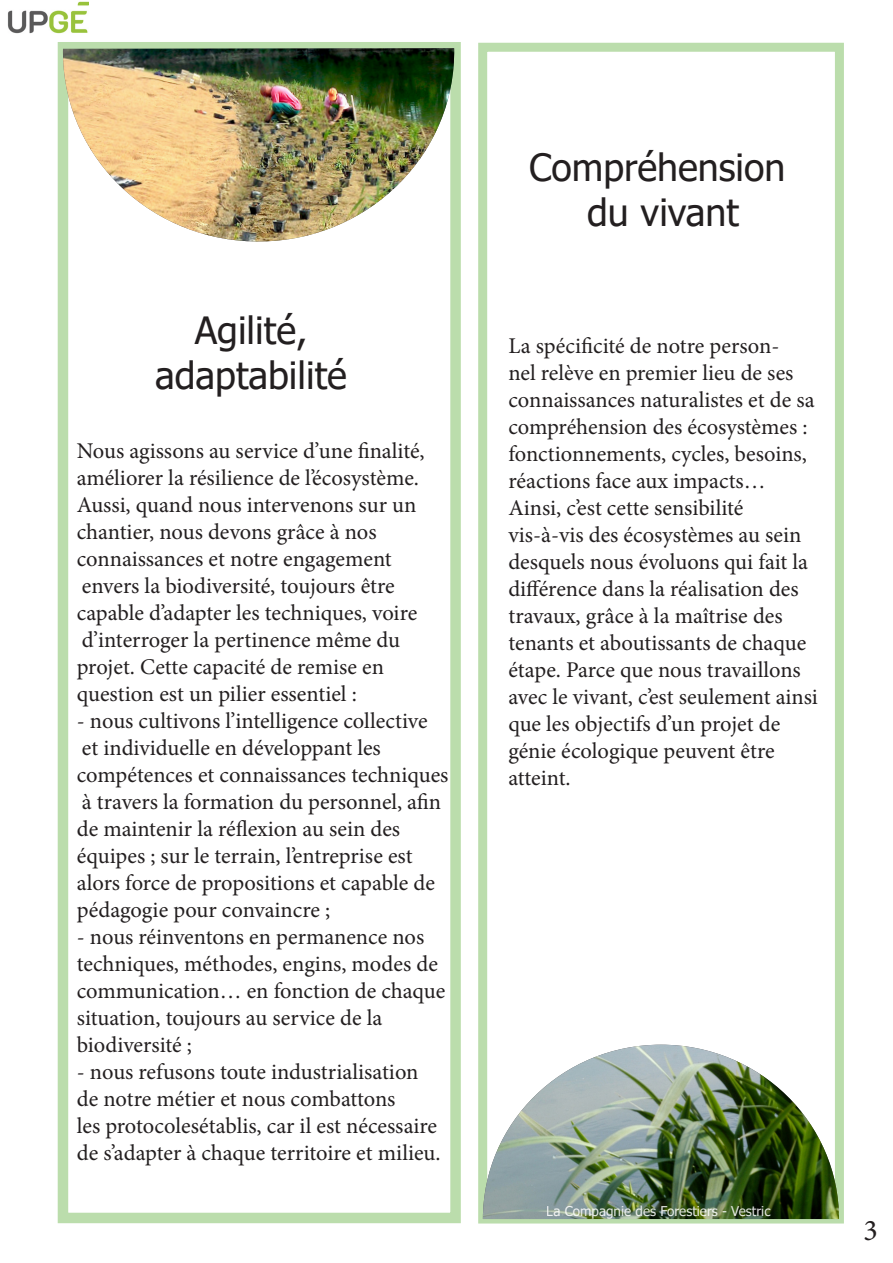
<style>
.page{position:relative;width:893px;height:1263px;background:#fff}
.page>*{position:absolute;margin:0;border:0;box-sizing:border-box;transform-origin:0 0}
.t1{font:37.5px "Tahoma";color:#231f20}
.t2{font:30px "Minion Pro";color:#231f20}
.t3{font:22.5px/27px "Minion Pro";color:#231f20}
.t4{font:13.5px "Tahoma";color:#fff}
</style>
<div class="page">
<div style="left:478px;top:43px;width:366px;height:1180px;border:9px solid #bbddac"></div>
<div style="left:58px;top:42px;width:403px;height:1181px;border:10px solid #bbddac"></div>
<img style="left:63px;top:48px;width:393px;height:195px">
<img style="left:483px;top:1045px;width:356px;height:174px">
<img style="left:7px;top:1px;width:81px;height:33px">
<p class="t1" style="left:195px;top:305px;width:114px">Agilité,</p>
<p class="t1" style="left:155px;top:350px;width:193px">adaptabilité</p>
<p class="t3" style="left:77px;top:438px;width:349px">Nous agissons au service d’une finalité, améliorer la résilience de l’écosystème.<br>Aussi, quand nous intervenons sur un chantier, nous devons grâce à nos</p>
<p class="t3" style="left:77px;top:546px;width:316px">connaissances et notre engagement</p>
<p class="t3" style="left:82px;top:573px;width:314px">envers la biodiversité, toujours être</p>
<p class="t3" style="left:77px;top:600px;width:342px">capable d’adapter les techniques, voire</p>
<p class="t3" style="left:82px;top:627px;width:320px">d’interroger la pertinence même du</p>
<p class="t3" style="left:77px;top:654px;width:309px">projet. Cette capacité de remise en</p>
<p class="t3" style="left:77px;top:681px;width:281px">question est un pilier essentiel :</p>
<p class="t3" style="left:77px;top:708px;width:352px">- nous cultivons l’intelligence collective</p>
<p class="t3" style="left:82px;top:735px;width:300px">et individuelle en développant les</p>
<p class="t3" style="left:77px;top:762px;width:373px">compétences et connaissances techniques</p>
<p class="t3" style="left:82px;top:789px;width:361px">à travers la formation du personnel, afin</p>
<p class="t3" style="left:77px;top:816px;width:337px">de maintenir la réflexion au sein des équipes ; sur le terrain, l’entreprise est</p>
<p class="t3" style="left:77px;top:870px;width:360px">alors force de propositions et capable de</p>
<p class="t3" style="left:77px;top:897px;width:255px">pédagogie pour convaincre ;</p>
<p class="t3" style="left:77px;top:924px;width:363px">- nous réinventons en permanence nos techniques, méthodes, engins, modes de</p>
<p class="t3" style="left:77px;top:978px;width:370px">communication… en fonction de chaque situation, toujours au service de la</p>
<p class="t3" style="left:77px;top:1032px;width:117px">biodiversité ;</p>
<p class="t3" style="left:77px;top:1059px;width:343px">- nous refusons toute industrialisation</p>
<p class="t3" style="left:77px;top:1086px;width:320px">de notre métier et nous combattons</p>
<p class="t3" style="left:77px;top:1113px;width:362px">les protocolesétablis, car il est nécessaire</p>
<p class="t3" style="left:77px;top:1140px;width:365px">de s’adapter à chaque territoire et milieu.</p>
<p class="t1" style="left:529px;top:143px;width:258px">Compréhension</p>
<p class="t1" style="left:587px;top:188px;width:153px">du vivant</p>
<p class="t3" style="left:508px;top:332px;width:308px">La spécificité de notre person-<br>nel relève en premier lieu de ses connaissances naturalistes et de sa</p>
<p class="t3" style="left:508px;top:413px;width:301px;text-align:justify">compréhension des écosystèmes : fonctionnements, cycles, besoins, réactions face aux impacts…</p>
<p class="t3" style="left:508px;top:494px;width:237px">Ainsi, c’est cette sensibilité</p>
<p class="t3" style="left:508px;top:521px;width:301px">vis-à-vis des écosystèmes au sein desquels nous évoluons qui fait la</p>
<p class="t3" style="left:508px;top:575px;width:299px">différence dans la réalisation des travaux, grâce à la maîtrise des tenants et aboutissants de chaque</p>
<p class="t3" style="left:508px;top:656px;width:311px">étape. Parce que nous travaillons avec le vivant, c’est seulement ainsi que les objectifs d’un projet de</p>
<p class="t3" style="left:508px;top:737px;width:268px">génie écologique peuvent être atteint.</p>
<p class="t4" style="left:547px;top:1202px;width:225px">La Compagnie des Forestiers - Vestric</p>
<p class="t2" style="left:863px;top:1210px;width:16px">3</p>
</div>
